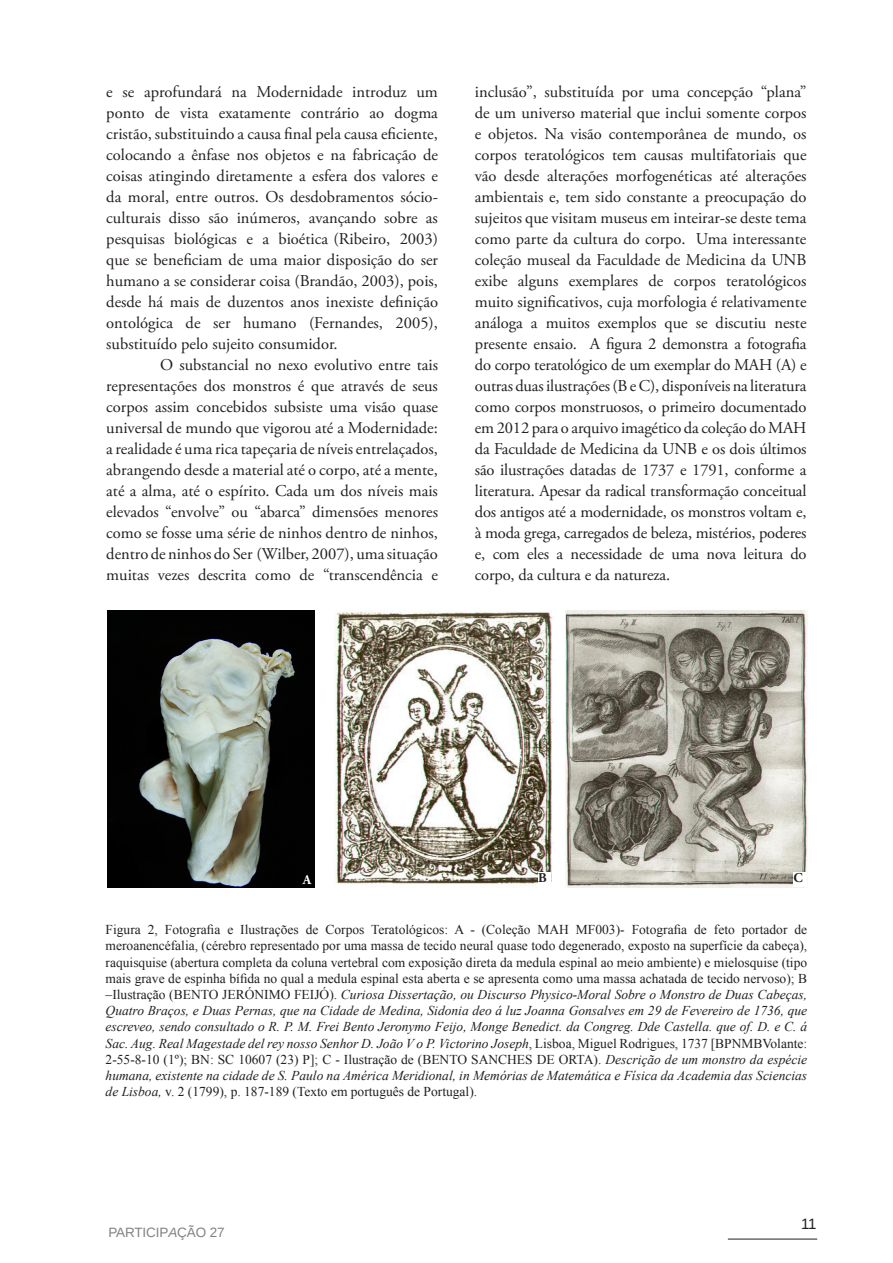
<style>
.page{position:relative;width:893px;height:1263px;background:#fff}
.page>*{position:absolute;margin:0;border:0;box-sizing:border-box;transform-origin:0 0}
.t1{font:16.5px/21px "Adobe Garamond Pro";color:#231f20;text-align:justify}
.t2{font:15px "Un B Office";color:#231f20}
.t3{font:13.5px/16.2px "Times New Roman";color:#231f20;text-align:justify}
.t4{font:13.5px "Un B Office";letter-spacing:-.01em;color:#808285}
.t5{font:700 13.5px "Adobe Garamond Pro";color:#231f20}
.t6{font:700 13.5px "Adobe Garamond Pro";color:#fff}
.s1{font-style:italic}
</style>
<div class="page">
<hr style="left:728px;top:1239px;width:89px;height:1px;background:#231f20">
<img style="left:107px;top:610px;width:208px;height:277px">
<img style="left:334px;top:610px;width:219px;height:275px">
<div style="left:538px;top:872px;width:13px;height:14px;background:#fff"></div>
<img style="left:565px;top:610px;width:242px;height:277px">
<div style="left:793px;top:872px;width:14px;height:15px;background:#fff"></div>
<p class="t1" style="left:106px;top:82px;width:333px">e se aprofundará na Modernidade introduz um ponto de vista exatamente contrário ao dogma cristão, substituindo a causa final pela causa eficiente, colocando a ênfase nos objetos e na fabricação de coisas atingindo diretamente a esfera dos valores e da moral, entre outros. Os desdobramentos sócio&shy;culturais disso são inúmeros, avançando sobre as pesquisas biológicas e a bioética (Ribeiro, 2003) que se beneficiam de uma maior disposição do ser humano a se considerar coisa (Brandão, 2003), pois, desde há mais de duzentos anos inexiste definição ontológica de ser humano (Fernandes, 2005), substituído pelo sujeito consumidor.</p>
<p class="t1" style="left:106px;top:355px;width:333px;text-indent:54px">O substancial no nexo evolutivo entre tais representações dos monstros é que através de seus corpos assim concebidos subsiste uma visão quase universal de mundo que vigorou até a Modernidade: a realidade é uma rica tapeçaria de níveis entrelaçados, abrangendo desde a material até o corpo, até a mente, até a alma, até o espírito. Cada um dos níveis mais elevados “envolve” ou “abarca” dimensões menores como se fosse uma série de ninhos dentro de ninhos, dentro de ninhos do Ser (Wilber, 2007), uma situação muitas vezes descrita como de “transcendência e</p>
<p class="t1" style="left:475px;top:82px;width:333px">inclusão”, substituída por uma concepção “plana” de um universo material que inclui somente corpos e objetos. Na visão contemporânea de mundo, os corpos teratológicos tem causas multifatoriais que vão desde alterações morfogenéticas até alterações ambientais e, tem sido constante a preocupação do sujeitos que visitam museus em inteirar-se deste tema como parte da cultura do corpo. Uma interessante coleção museal da Faculdade de Medicina da UNB exibe alguns exemplares de corpos teratológicos muito significativos, cuja morfologia é relativamente análoga a muitos exemplos que se discutiu neste presente ensaio. A figura 2 demonstra a fotografia do corpo teratológico de um exemplar do MAH (A) e outras duas ilustrações (B e C), disponíveis na literatura como corpos monstruosos, o primeiro documentado em 2012 para o arquivo imagético da coleção do MAH da Faculdade de Medicina da UNB e os dois últimos são ilustrações datadas de 1737 e 1791, conforme a literatura. Apesar da radical transformação conceitual dos antigos até a modernidade, os monstros voltam e, à moda grega, carregados de beleza, mistérios, poderes e, com eles a necessidade de uma nova leitura do corpo, da cultura e da natureza.</p>
<p class="t6" style="left:303px;top:872px;width:10px">A</p>
<p class="t5" style="left:538px;top:870px;width:10px">B</p>
<p class="t5" style="left:793px;top:870px;width:11px">C</p>
<p class="t3" style="left:106px;top:921px;width:703px">Figura 2, Fotografia e Ilustrações de Corpos Teratológicos: A - (Coleção MAH MF003)- Fotografia de feto portador de meroanencéfalia, (cérebro representado por uma massa de tecido neural quase todo degenerado, exposto na superfície da cabeça), raquisquise (abertura completa da coluna vertebral com exposição direta da medula espinal ao meio ambiente) e mielosquise (tipo mais grave de espinha bífida no qual a medula espinal esta aberta e se apresenta como uma massa achatada de tecido nervoso); B –Ilustração (BENTO JERÓNIMO FEIJÓ). <span class="s1">Curiosa Dissertação, ou Discurso Physico-Moral Sobre o Monstro de Duas Cabeças, Quatro Braços, e Duas Pernas, que na Cidade de Medina, Sidonia deo á luz Joanna Gonsalves em 29 de Fevereiro de 1736, que escreveo, sendo consultado o R. P. M. Frei Bento Jeronymo Feijo, Monge Benedict. da Congreg. Dde Castella. que of. D. e C. á Sac. Aug. Real Magestade del rey nosso Senhor D. João V o P. Victorino Joseph</span>, Lisboa, Miguel Rodrigues, 1737 [BPNMBVolante:<br>2-55-8-10 (1º); BN: SC 10607 (23) P]; C - Ilustração de (BENTO SANCHES DE ORTA). <span class="s1">Descrição de um monstro da espécie humana, existente na cidade de S. Paulo na América Meridional, in Memórias de Matemática e Física da Academia das Sciencias de Lisboa,</span> v. 2 (1799), p. 187-189 (Texto em português de Portugal).</p>
<p class="t4" style="left:108px;top:1224px;width:118px">PARTICIP<span class="s1">A</span>ÇÃO 27</p>
<p class="t2" style="left:801px;top:1215px;width:17px">11</p>
</div>
